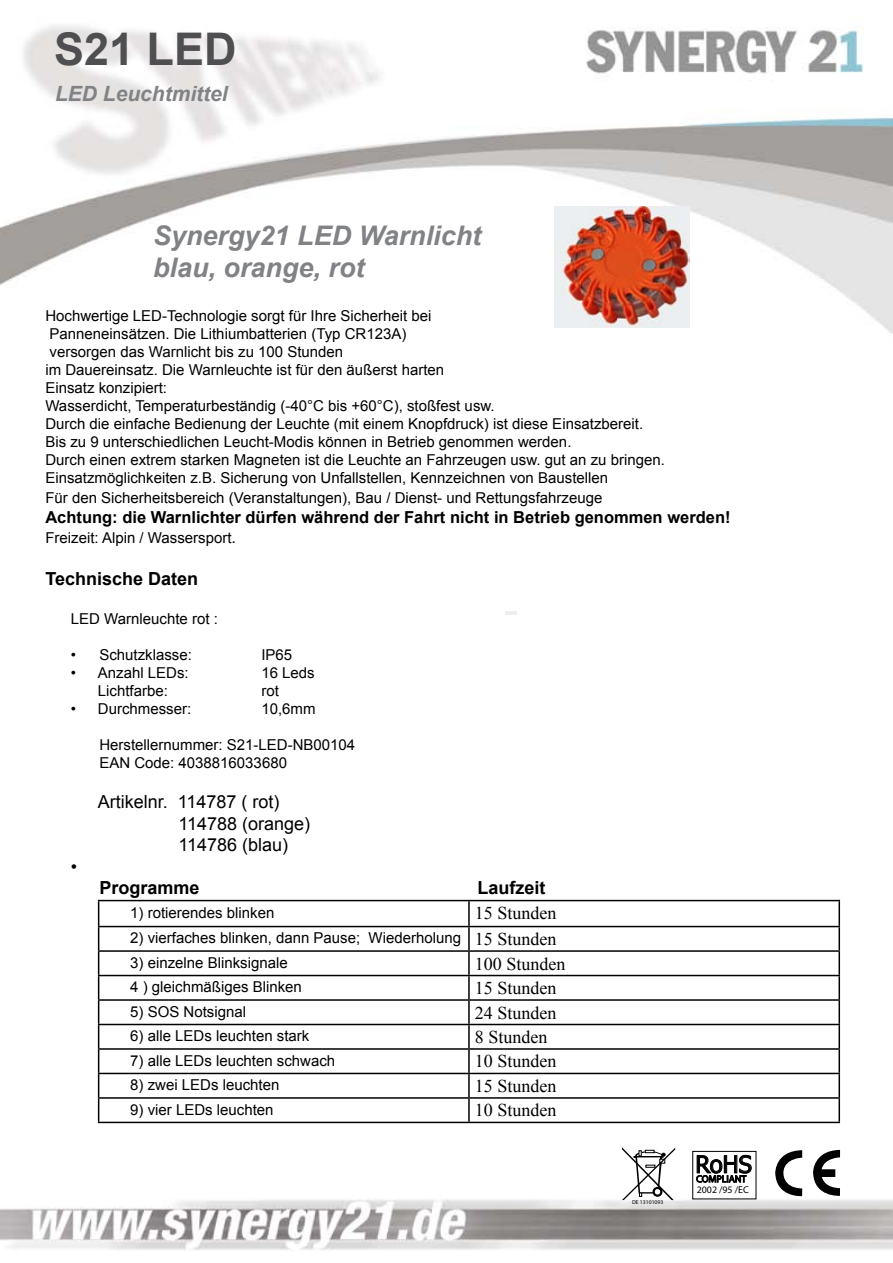
<style>
.page{position:relative;width:893px;height:1263px;background:#fff}
.page>*{position:absolute;margin:0;border:0;box-sizing:border-box;transform-origin:0 0}
.t1{font:700 45px "Arial";color:#4f4f51}
.t2{font:italic 700 27px/32.4px "Arial";color:#808285}
.t3{font:23.7px "Tahoma";color:#000}
.t4{font:italic 700 21px "Arial";color:#808285}
.t5{font:18px "Times New Roman";color:#000}
.t6{font:18px/21.6px "Arial";color:#000}
.t7{font:700 18px "Arial";color:#000}
.t8{font:700 16.5px "Arial";color:#000}
.t9{font:15px/18px "Arial";color:#000}
.t10{font:9.9px/10.5px "Frutiger";color:#000}
.t11{font:5.7px "Frutiger";color:#000}
.s1{font-size:16.5px}
.s2{font-family:"Times New Roman";font-size:18px}
</style>
<div class="page">
<img style="left:0;top:25px;width:893px;height:1226px">
<hr style="left:98px;top:900px;width:371px;height:1px;background:#000">
<hr style="left:469px;top:900px;width:371px;height:1px;background:#000">
<hr style="left:468px;top:901px;width:2px;height:25px;background:#000">
<hr style="left:838px;top:901px;width:2px;height:25px;background:#000">
<hr style="left:98px;top:926px;width:371px;height:1px;background:#000">
<hr style="left:469px;top:926px;width:371px;height:1px;background:#000">
<hr style="left:468px;top:927px;width:2px;height:23px;background:#000">
<hr style="left:838px;top:927px;width:2px;height:23px;background:#000">
<hr style="left:98px;top:950px;width:371px;height:2px;background:#000">
<hr style="left:469px;top:950px;width:371px;height:2px;background:#000">
<hr style="left:468px;top:952px;width:2px;height:23px;background:#000">
<hr style="left:838px;top:952px;width:2px;height:23px;background:#000">
<hr style="left:98px;top:975px;width:371px;height:1px;background:#000">
<hr style="left:469px;top:975px;width:371px;height:1px;background:#000">
<hr style="left:468px;top:976px;width:2px;height:23px;background:#000">
<hr style="left:838px;top:976px;width:2px;height:23px;background:#000">
<hr style="left:98px;top:999px;width:371px;height:2px;background:#000">
<hr style="left:469px;top:999px;width:371px;height:2px;background:#000">
<hr style="left:468px;top:1001px;width:2px;height:23px;background:#000">
<hr style="left:838px;top:1001px;width:2px;height:23px;background:#000">
<hr style="left:98px;top:1024px;width:371px;height:1px;background:#000">
<hr style="left:469px;top:1024px;width:371px;height:1px;background:#000">
<hr style="left:468px;top:1025px;width:2px;height:23px;background:#000">
<hr style="left:838px;top:1025px;width:2px;height:23px;background:#000">
<hr style="left:98px;top:1048px;width:371px;height:2px;background:#000">
<hr style="left:469px;top:1048px;width:371px;height:2px;background:#000">
<hr style="left:468px;top:1050px;width:2px;height:23px;background:#000">
<hr style="left:838px;top:1050px;width:2px;height:23px;background:#000">
<hr style="left:98px;top:1073px;width:371px;height:1px;background:#000">
<hr style="left:469px;top:1073px;width:371px;height:1px;background:#000">
<hr style="left:468px;top:1074px;width:2px;height:23px;background:#000">
<hr style="left:838px;top:1074px;width:2px;height:23px;background:#000">
<hr style="left:98px;top:1097px;width:371px;height:2px;background:#000">
<svg style="left:98px;top:901px;width:1px;height:221px"></svg>
<hr style="left:469px;top:1097px;width:371px;height:2px;background:#000">
<hr style="left:468px;top:1099px;width:2px;height:23px;background:#000">
<hr style="left:838px;top:1099px;width:2px;height:23px;background:#000">
<hr style="left:98px;top:1122px;width:371px;height:1px;background:#000">
<hr style="left:469px;top:1122px;width:371px;height:1px;background:#000">
<svg style="left:622px;top:1147px;width:53px;height:53px"></svg>
<div style="left:692px;top:1151px;width:64px;height:48px;border:1px solid #000"></div>
<svg style="left:696px;top:1155px;width:55px;height:28px"></svg>
<svg style="left:775px;top:1150px;width:27px;height:48px"></svg>
<svg style="left:813px;top:1150px;width:27px;height:47px"></svg>
<svg style="left:506px;top:611px;width:11px;height:3px"></svg>
<img style="left:554px;top:206px;width:136px;height:122px">
<h1 class="t1" style="left:54px;top:17px;width:184px">S21 LED</h1>
<h3 class="t4" style="left:55px;top:79px;width:174px">LED Leuchtmittel</h3>
<h2 class="t2" style="left:153px;top:220px;width:330px">Synergy21 LED Warnlicht blau, orange, rot</h2>
<p class="t9" style="left:45px;top:307px;width:621px">Hochwertige LED-Technologie sorgt für Ihre Sicherheit bei<br>Panneneinsätzen. Die Lithiumbatterien (Typ CR123A)<br>versorgen das Warnlicht bis zu 100 Stunden<br>im Dauereinsatz. Die Warnleuchte ist für den äußerst harten<br>Einsatz konzipiert:<br>Wasserdicht, Temperaturbeständig (-40°C bis +60°C), stoßfest usw.<br>Durch die einfache Bedienung der Leuchte (mit einem Knopfdruck) ist diese Einsatzbereit.<br>Bis zu 9 unterschiedlichen Leucht-Modis können in Betrieb genommen werden.<br>Durch einen extrem starken Magneten ist die Leuchte an Fahrzeugen usw. gut an zu bringen.<br>Einsatzmöglichkeiten z.B. Sicherung von Unfallstellen, Kennzeichnen von Baustellen</p>
<p class="t9" style="left:45px;top:489px;width:558px">Für den Sicherheitsbereich (Veranstaltungen), Bau / Dienst- und Rettungsfahrzeuge</p>
<p class="t8" style="left:45px;top:505px;width:687px">Achtung: die Warnlichter dürfen während der Fahrt nicht in Betrieb genommen werden!</p>
<p class="t9" style="left:45px;top:528px;width:192px">Freizeit: Alpin / Wassersport<span class="s1">.</span></p>
<p class="t7" style="left:45px;top:566px;width:154px">Technische Daten</p>
<p class="t9" style="left:71px;top:610px;width:148px">LED Warnleuchte rot :</p>
<p class="t9" style="left:71px;top:646px;width:123px">• Schutzklasse:</p>
<p class="t9" style="left:261px;top:646px;width:32px">IP65</p>
<p class="t9" style="left:71px;top:664px;width:119px">• Anzahl LEDs:</p>
<p class="t9" style="left:261px;top:664px;width:55px">16 Leds</p>
<p class="t9" style="left:98px;top:682px;width:72px">Lichtfarbe:</p>
<p class="t9" style="left:261px;top:682px;width:19px">rot</p>
<p class="t9" style="left:71px;top:700px;width:122px">• Durchmesser:</p>
<p class="t9" style="left:261px;top:700px;width:56px">10,6mm</p>
<p class="t9" style="left:99px;top:736px;width:257px">Herstellernummer: S21-LED-NB00104<br>EAN Code: 4038816033680</p>
<p class="t6" style="left:178px;top:791px;width:133px;text-indent:-81px">Artikelnr. 114787 ( rot)<br>114788 (orange)<br>114786 (blau)</p>
<p class="t6" style="left:71px;top:855px;width:8px">•</p>
<p class="t7" style="left:99px;top:875px;width:102px">Programme</p>
<p class="t7" style="left:477px;top:875px;width:70px">Laufzeit</p>
<p class="t9" style="left:130px;top:903px;width:146px">1) rotierendes blinken</p>
<p class="t5" style="left:475px;top:900px;width:83px">15 Stunden</p>
<p class="t9" style="left:130px;top:929px;width:428px">2) vierfaches blinken, dann Pause; Wiederholung <span class="s2">15 Stunden</span></p>
<p class="t9" style="left:130px;top:953px;width:159px">3) einzelne Blinksignale</p>
<p class="t5" style="left:475px;top:951px;width:92px">100 Stunden</p>
<p class="t9" style="left:130px;top:978px;width:173px">4 ) gleichmäßiges Blinken</p>
<p class="t5" style="left:475px;top:975px;width:83px">15 Stunden</p>
<p class="t9" style="left:130px;top:1002px;width:117px">5) SOS Notsignal</p>
<p class="t5" style="left:475px;top:1000px;width:83px">24 Stunden</p>
<p class="t9" style="left:130px;top:1027px;width:181px">6) alle LEDs leuchten stark</p>
<p class="t5" style="left:475px;top:1024px;width:74px">8 Stunden</p>
<p class="t9" style="left:130px;top:1051px;width:207px">7) alle LEDs leuchten schwach</p>
<p class="t5" style="left:475px;top:1049px;width:83px">10 Stunden</p>
<p class="t9" style="left:130px;top:1076px;width:151px">8) zwei LEDs leuchten</p>
<p class="t5" style="left:475px;top:1073px;width:83px">15 Stunden</p>
<p class="t9" style="left:130px;top:1100px;width:145px">9) vier LEDs leuchten</p>
<p class="t5" style="left:475px;top:1098px;width:83px">10 Stunden</p>
<p class="t11" style="left:632px;top:1198px;width:33px">DE 13101093</p>
<h3 class="t3" style="left:695px;top:1148px;width:58px">RoHS</h3>
<p class="t10" style="left:696px;top:1173px;width:54px">COMPLIANT<br>2002 /95 /EC</p>
</div>
